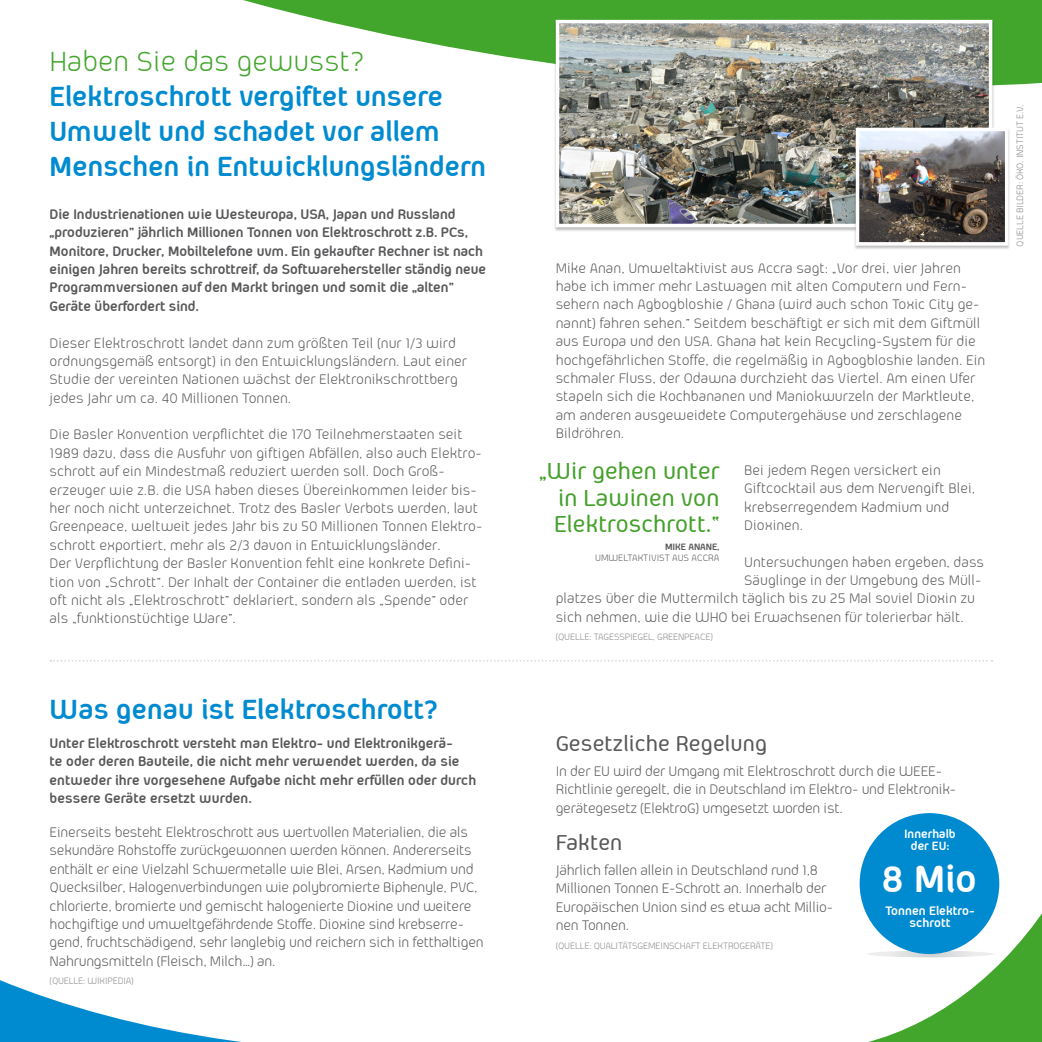
<style>
.page{position:relative;width:1042px;height:1042px;background:#fff}
.page>*{position:absolute;margin:0;border:0;box-sizing:border-box;transform-origin:0 0}
.t1{font:700 43.23px "Aeroportal";color:#fff}
.t2{font:700 31.5px/35px "Aeroportal";color:#008bd0}
.t3{font:31.5px "Aeroportal";color:#41a62b}
.t4{font:500 26.25px/26.2px "Aeroportal";color:#44a12b;text-align:justify}
.t5{font:500 24.5px "Aeroportal";color:#58585a}
.t6{font:15.75px/18.4px "Aeroportal";color:#58585a}
.t7{font:700 15.75px/18.4px "Aeroportal";letter-spacing:-.005em;color:#58585a}
.t8{font:700 14px/12.2px "Aeroportal";color:#fff;text-align:center}
.t9{font:700 13.65px/12.6px "Aeroportal";color:#fff;text-align:center}
.t10{font:10.5px "Aeroportal";letter-spacing:-.015em;color:#87888a}
.t11{font:10.5px "Aeroportal";color:#58585a}
.t12{font:700 10.5px "Aeroportal";color:#58585a}
</style>
<div class="page">
<svg style="left:50px;top:660px;width:942px;height:2px"></svg>
<svg style="left:0;top:980px;width:241px;height:62px"></svg>
<svg style="left:243px;top:0;width:799px;height:86px;fill:#41a62b"></svg>
<div style="left:553px;top:20px;width:441px;height:212px;background:#000;opacity:.25"></div>
<img style="left:561px;top:25px;width:426px;height:197px">
<div style="left:556px;top:20px;width:436px;height:207px;border:4px solid #fff"></div>
<div style="left:853px;top:128px;width:157px;height:122px;background:#000;opacity:.25"></div>
<img style="left:861px;top:133px;width:142px;height:108px">
<div style="left:856px;top:128px;width:152px;height:118px;border:4px solid #fff"></div>
<svg style="left:868px;top:878px;width:174px;height:164px"></svg>
<div style="left:859px;top:813px;width:140px;height:141px;background:#008bd0;border-radius:50%"></div>
<h2 class="t3" style="left:50px;top:45px;width:316px">Haben Sie das gewusst?</h2>
<h2 class="t2" style="left:50px;top:78px;width:438px">Elektroschrott vergiftet unsere<br>Umwelt und schadet vor allem<br>Menschen in Entwicklungsländern</h2>
<p class="t7" style="left:50px;top:205px;width:438px">Die Industrienationen wie Westeuropa, USA, Japan und Russland „produzieren“ jährlich Millionen Tonnen von Elektroschrott z.B. PCs, Monitore, Drucker, Mobiltelefone uvm. Ein gekaufter Rechner ist nach einigen Jahren bereits schrottreif, da Softwarehersteller ständig neue Programmversionen auf den Markt bringen und somit die „alten“ Geräte überfordert sind.</p>
<p class="t6" style="left:50px;top:333px;width:419px">Dieser Elektroschrott landet dann zum größten Teil (nur 1/3 wird ordnungsgemäß entsorgt) in den Entwicklungsländern. Laut einer Studie der vereinten Nationen wächst der Elektronikschrottberg jedes Jahr um ca. 40 Millionen Tonnen.</p>
<p class="t6" style="left:50px;top:425px;width:434px">Die Basler Konvention verpflichtet die 170 Teilnehmerstaaten seit 1989 dazu, dass die Ausfuhr von giftigen Abfällen, also auch Elektro&shy;schrott auf ein Mindestmaß reduziert werden soll. Doch Groß&shy;erzeuger wie z.B. die USA haben dieses Übereinkommen leider bis&shy;her noch nicht unterzeichnet. Trotz des Basler Verbots werden, laut Greenpeace, weltweit jedes Jahr bis zu 50 Millionen Tonnen Elektro&shy;schrott exportiert, mehr als 2/3 davon in Entwicklungsländer.<br>Der Verpflichtung der Basler Konvention fehlt eine konkrete Defini&shy;tion von „Schrott“. Der I nhalt der Container die entladen werden, ist oft nicht als „Elektroschrott“ deklariert, sondern als „Spende“ oder als „funktionstüchtige Ware“.</p>
<h2 class="t2" style="left:50px;top:691px;width:390px">Was genau ist Elektroschrott?</h2>
<p class="t7" style="left:50px;top:733px;width:428px">Unter Elektroschrott versteht man Elektro- und Elektronikgerä-<br>te oder deren Bauteile, die nicht mehr verwendet werden, da sie entweder ihre vorgesehene Aufgabe nicht mehr erfüllen oder durch bessere Geräte ersetzt wurden.</p>
<p class="t6" style="left:50px;top:823px;width:435px">Einerseits besteht Elektroschrott aus wertvollen Materialien, die als sekundäre Rohstoffe zurückgewonnen werden können. Andererseits enthält er eine Vielzahl Schwermetalle wie Blei, Arsen, Kadmium und Quecksilber, Halogenverbindungen wie polybromierte Biphenyle, PVC, chlorierte, bromierte und gemischt halogenierte Dioxine und weitere hochgiftige und umweltgefährdende Stoffe. Dioxine sind krebserre&shy;gend, fruchtschädigend, sehr langlebig und reichern sich in fetthaltigen Nahrungsmitteln (Fleisch, Milch…) an.</p>
<p class="t10" style="left:50px;top:975px;width:53px">(Quelle: Wikipedia</p>
<p class="t10" style="left:131px;top:975px;width:4px">)</p>
<p class="t6" style="left:556px;top:258px;width:431px">Mike Anan, Umweltaktivist aus Accra sagt: „Vor drei, vier Jahren habe ich immer mehr Lastwagen mit alten Computern und Fern&shy;sehern nach Agbogbloshie / Ghana (wird auch schon Toxic City ge&shy;nannt) fahren sehen.“ Seitdem beschäftigt er sich mit dem Giftmüll aus Europa und den USA. Ghana hat kein Recycling-System für die hochgefährlichen Stoffe, die regelmäßig in Agbogbloshie landen. Ein schmaler Fluss, der Odawna durchzieht das Viertel. Am einen Ufer stapeln sich die Kochbananen und Maniokwurzeln der Marktleute, am anderen ausgeweidete Computergehäuse und zerschlagene Bildröhren.</p>
<p class="t6" style="left:744px;top:461px;width:232px">Bei jedem Regen versickert ein<br>Giftcocktail aus dem Nervengift Blei, krebserregendem Kadmium und<br>Dioxinen.</p>
<p class="t6" style="left:744px;top:552px;width:241px">Untersuchungen haben ergeben, dass</p>
<p class="t6" style="left:744px;top:571px;width:238px">Säuglinge in der Umgebung des Müll-</p>
<p class="t6" style="left:556px;top:589px;width:421px">platzes über die Muttermilch täglich bis zu 25 Mal soviel Dioxin zu</p>
<p class="t6" style="left:556px;top:608px;width:409px">sich nehmen, wie die WHO bei Erwachsenen für tolerierbar hält.</p>
<p class="t10" style="left:556px;top:631px;width:108px">(Quelle: Tagesspiegel, Gree</p>
<p class="t10" style="left:678px;top:631px;width:13px">npeace</p>
<p class="t10" style="left:710px;top:631px;width:4px">)</p>
<h3 class="t4" style="left:554px;top:458px;width:167px;text-indent:-15px">„Wir gehen unter in Lawinen von Elektroschrott.“</h3>
<p class="t12" style="left:665px;top:541px;width:56px">Mike Anane,</p>
<p class="t11" style="left:595px;top:552px;width:8px">Umwe</p>
<p class="t11" style="left:623px;top:552px;width:11px">ltakt</p>
<p class="t11" style="left:648px;top:552px;width:55px">ivist aus Accra</p>
<p class="t10" style="left:1014px;top:247px;width:144px;rotate:-90deg">Quelle BILDER: Öko. I nstitut e.V.</p>
<h3 class="t5" style="left:556px;top:730px;width:213px">Gesetzliche Regelung</h3>
<p class="t6" style="left:556px;top:762px;width:402px">In der EU wird der Umgang mit Elektroschrott durch die WEEE-<br>Richtlinie geregelt, die in Deutschland im Elektro- und Elektronik&shy;gerätegesetz (ElektroG) umgesetzt worden ist.</p>
<h3 class="t5" style="left:556px;top:829px;width:68px">Fakten</h3>
<p class="t6" style="left:556px;top:861px;width:279px">Jährlich fallen allein in Deutschland rund 1,8<br>Millionen Tonnen E-Schrott an. Innerhalb der Europäischen Union sind es etwa acht Millio&shy;nen Tonnen.</p>
<p class="t10" style="left:556px;top:940px;width:125px">(Quelle: Qualitätsgeme inschaft</p>
<p class="t10" style="left:703px;top:940px;width:16px">Elektr</p>
<p class="t10" style="left:733px;top:940px;width:41px">ogeräte)</p>
<p class="t9" style="left:904px;top:827px;width:53px">Innerhalb der EU:</p>
<h1 class="t1" style="left:882px;top:856px;width:97px">8 Mio</h1>
<p class="t8" style="left:885px;top:904px;width:91px">Tonnen Elektro&shy;schrott</p>
</div>
